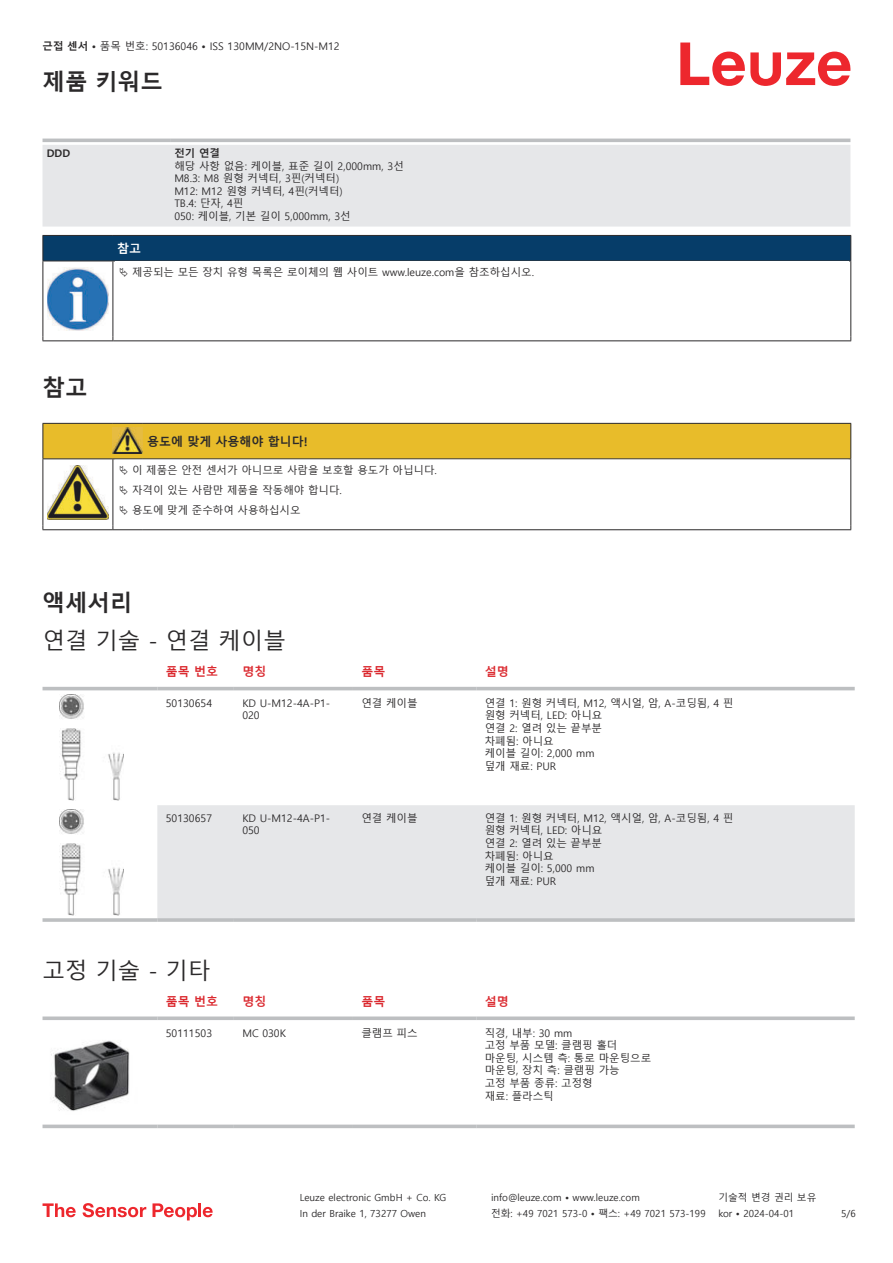
<style>
.page{position:relative;width:893px;height:1263px;background:#fff}
.page>*{position:absolute;margin:0;border:0;box-sizing:border-box;transform-origin:0 0}
.t1{font:22.5px "Malgun Gothic";color:#2b292a}
.t2{font:700 22.5px "Malgun Gothic";color:#2b292a}
.t3{font:700 12px "Malgun Gothic";color:#db2a30}
.t4{font:700 12px "Malgun Gothic";color:#2b292a}
.t5{font:700 12px "Malgun Gothic";color:#fff}
.t6{font:10.5px/12.6px "Malgun Gothic";color:#2b292a}
.t7{font:700 10.5px "Malgun Gothic";color:#2b292a}
.t8{font:9.75px "Malgun Gothic";color:#2b292a}
.s1{font-weight:700}
</style>
<div class="page">
<svg style="left:680px;top:43px;width:170px;height:43px"></svg>
<svg style="left:43px;top:138px;width:807px;height:1px"></svg>
<div style="left:43px;top:145px;width:807px;height:82px;background:#e6e7e9"></div>
<hr style="left:43px;top:139px;width:127px;height:3px;background:#bdbfc1">
<hr style="left:170px;top:139px;width:680px;height:3px;background:#bdbfc1">
<svg style="left:43px;top:686px;width:812px;height:9px"></svg>
<div style="left:157px;top:805px;width:698px;height:113px;background:#e6e7e9"></div>
<hr style="left:43px;top:687px;width:114px;height:3px;background:#bdbfc1">
<hr style="left:157px;top:687px;width:77px;height:3px;background:#bdbfc1">
<hr style="left:234px;top:687px;width:119px;height:3px;background:#bdbfc1">
<hr style="left:353px;top:687px;width:123px;height:3px;background:#bdbfc1">
<hr style="left:476px;top:687px;width:379px;height:3px;background:#bdbfc1">
<hr style="left:43px;top:918px;width:114px;height:4px;background:#bdbfc1">
<hr style="left:157px;top:918px;width:77px;height:4px;background:#c7c9cb">
<hr style="left:234px;top:918px;width:119px;height:4px;background:#bdbfc1">
<hr style="left:353px;top:918px;width:123px;height:4px;background:#bdbfc1">
<hr style="left:476px;top:918px;width:379px;height:4px;background:#c7c9cb">
<img style="left:59px;top:695px;width:65px;height:106px">
<img style="left:59px;top:809px;width:65px;height:107px">
<svg style="left:43px;top:1128px;width:811px;height:1px"></svg>
<svg style="left:43px;top:1016px;width:114px;height:4px"></svg>
<svg style="left:157px;top:1016px;width:77px;height:4px"></svg>
<svg style="left:234px;top:1016px;width:119px;height:4px"></svg>
<svg style="left:353px;top:1016px;width:123px;height:4px"></svg>
<svg style="left:476px;top:1016px;width:379px;height:4px;background:#c5c7c8"></svg>
<svg style="left:43px;top:1124px;width:114px;height:4px"></svg>
<svg style="left:157px;top:1124px;width:77px;height:4px"></svg>
<svg style="left:234px;top:1124px;width:119px;height:4px"></svg>
<svg style="left:353px;top:1124px;width:123px;height:4px"></svg>
<svg style="left:476px;top:1124px;width:379px;height:4px;background:#c7c8ca"></svg>
<img style="left:51px;top:1040px;width:79px;height:71px">
<svg style="left:43px;top:1203px;width:33px;height:14px"></svg>
<svg style="left:83px;top:1203px;width:63px;height:14px"></svg>
<svg style="left:153px;top:1203px;width:44px;height:17px"></svg>
<hr style="left:198px;top:1203px;width:3px;height:14px;background:#ed272d">
<svg style="left:203px;top:1207px;width:10px;height:10px"></svg>
<hr style="left:43px;top:261px;width:70px;height:1px;background:#2b292a">
<svg style="left:43px;top:235px;width:808px;height:26px;background:#083c65"></svg>
<hr style="left:113px;top:261px;width:738px;height:1px;background:#2b292a">
<hr style="left:43px;top:261px;width:1px;height:75px;background:#2b292a">
<hr style="left:113px;top:261px;width:1px;height:75px;background:#2b292a">
<hr style="left:850px;top:261px;width:1px;height:75px;background:#2b292a">
<hr style="left:43px;top:340px;width:70px;height:1px;background:#2b292a">
<hr style="left:113px;top:340px;width:738px;height:1px;background:#2b292a">
<img style="left:47px;top:267px;width:61px;height:63px">
<hr style="left:43px;top:529px;width:70px;height:1px;background:#2b292a">
<hr style="left:113px;top:529px;width:30px;height:1px;background:#2b292a">
<hr style="left:143px;top:529px;width:708px;height:1px;background:#2b292a">
<svg style="left:43px;top:423px;width:808px;height:106px"></svg>
<p class="t6" style="left:43px;top:40px;width:299px"><span class="s1">근접 센서 •</span> 품목 번호: 50136046 <span class="s1">•</span> ISS 130MM/2NO-15N-M12</p>
<h1 class="t2" style="left:43px;top:69px;width:122px">제품 키워드</h1>
<p class="t7" style="left:47px;top:150px;width:25px">DDD</p>
<p class="t7" style="left:174px;top:147px;width:47px">전기 연결</p>
<p class="t6" style="left:174px;top:160px;width:231px">해당 사항 없음: 케이블, 표준 길이 2,000mm, 3선<br>M8.3: M8 원형 커넥터, 3핀(커넥터)<br>M12: M12 원형 커넥터, 4핀(커넥터)<br>TB.4: 단자, 4핀<br>050: 케이블, 기본 길이 5,000mm, 3선</p>
<p class="t5" style="left:117px;top:242px;width:25px">참고</p>
<p class="t6" style="left:132px;top:266px;width:403px">제공되는 모든 장치 유형 목록은 로이체의 웹 사이트 www.leuze.com을 참조하십시오.</p>
<h1 class="t2" style="left:43px;top:375px;width:46px">참고</h1>
<p class="t4" style="left:147px;top:435px;width:162px">용도에 맞게 사용해야 합니다!</p>
<p class="t6" style="left:132px;top:460px;width:306px;line-height:20.2px">이 제품은 안전 센서가 아니므로 사람을 보호할 용도가 아닙니다. 자격이 있는 사람만 제품을 작동해야 합니다.<br>용도에 맞게 준수하여 사용하십시오</p>
<h1 class="t2" style="left:43px;top:589px;width:91px">액세서리</h1>
<h1 class="t1" style="left:43px;top:628px;width:245px">연결 기술 - 연결 케이블</h1>
<p class="t3" style="left:166px;top:664px;width:54px">품목 번호</p>
<p class="t3" style="left:242px;top:664px;width:25px">명칭</p>
<p class="t3" style="left:361px;top:664px;width:25px">품목</p>
<p class="t3" style="left:485px;top:664px;width:25px">설명</p>
<p class="t6" style="left:166px;top:697px;width:48px">50130654</p>
<p class="t6" style="left:242px;top:697px;width:89px">KD U-M12-4A-P1-<br>020</p>
<p class="t6" style="left:361px;top:697px;width:58px">연결 케이블</p>
<p class="t6" style="left:485px;top:697px;width:250px">연결 1: 원형 커넥터, M12, 액시얼, 암, A-코딩됨, 4 핀 원형 커넥터, LED: 아니요<br>연결 2: 열려 있는 끝부분<br>차폐됨: 아니요<br>케이블 길이: 2,000 mm<br>덮개 재료: PUR</p>
<p class="t6" style="left:166px;top:812px;width:48px">50130657</p>
<p class="t6" style="left:242px;top:812px;width:89px">KD U-M12-4A-P1-<br>050</p>
<p class="t6" style="left:361px;top:812px;width:58px">연결 케이블</p>
<p class="t6" style="left:485px;top:812px;width:250px">연결 1: 원형 커넥터, M12, 액시얼, 암, A-코딩됨, 4 핀 원형 커넥터, LED: 아니요<br>연결 2: 열려 있는 끝부분<br>차폐됨: 아니요<br>케이블 길이: 5,000 mm<br>덮개 재료: PUR</p>
<h1 class="t1" style="left:43px;top:958px;width:169px">고정 기술 - 기타</h1>
<p class="t3" style="left:166px;top:994px;width:54px">품목 번호</p>
<p class="t3" style="left:242px;top:994px;width:25px">명칭</p>
<p class="t3" style="left:361px;top:994px;width:25px">품목</p>
<p class="t3" style="left:485px;top:994px;width:25px">설명</p>
<p class="t6" style="left:166px;top:1027px;width:48px">50111503</p>
<p class="t6" style="left:242px;top:1027px;width:45px">MC 030K</p>
<p class="t6" style="left:361px;top:1027px;width:58px">클램프 피스</p>
<p class="t6" style="left:485px;top:1027px;width:168px">직경, 내부: 30 mm<br>고정 부품 모델: 클램핑 홀더 마운팅, 시스템 측: 통로 마운팅으로 마운팅, 장치 측: 클램핑 가능<br>고정 부품 종류: 고정형<br>재료: 플라스틱</p>
<p class="t8" style="left:300px;top:1192px;width:148px">Leuze electronic GmbH + Co. KG</p>
<p class="t8" style="left:491px;top:1192px;width:150px">info@leuze.com • www.leuze.com</p>
<p class="t8" style="left:718px;top:1192px;width:100px">기술적 변경 권리 보유</p>
<p class="t8" style="left:300px;top:1208px;width:128px">In der Braike 1, 73277 Owen</p>
<p class="t8" style="left:491px;top:1208px;width:216px">전화: +49 7021 573-0 • 팩스: +49 7021 573-199</p>
<p class="t8" style="left:718px;top:1208px;width:77px">kor • 2024-04-01</p>
<p class="t8" style="left:841px;top:1208px;width:16px">5/6</p>
</div>
